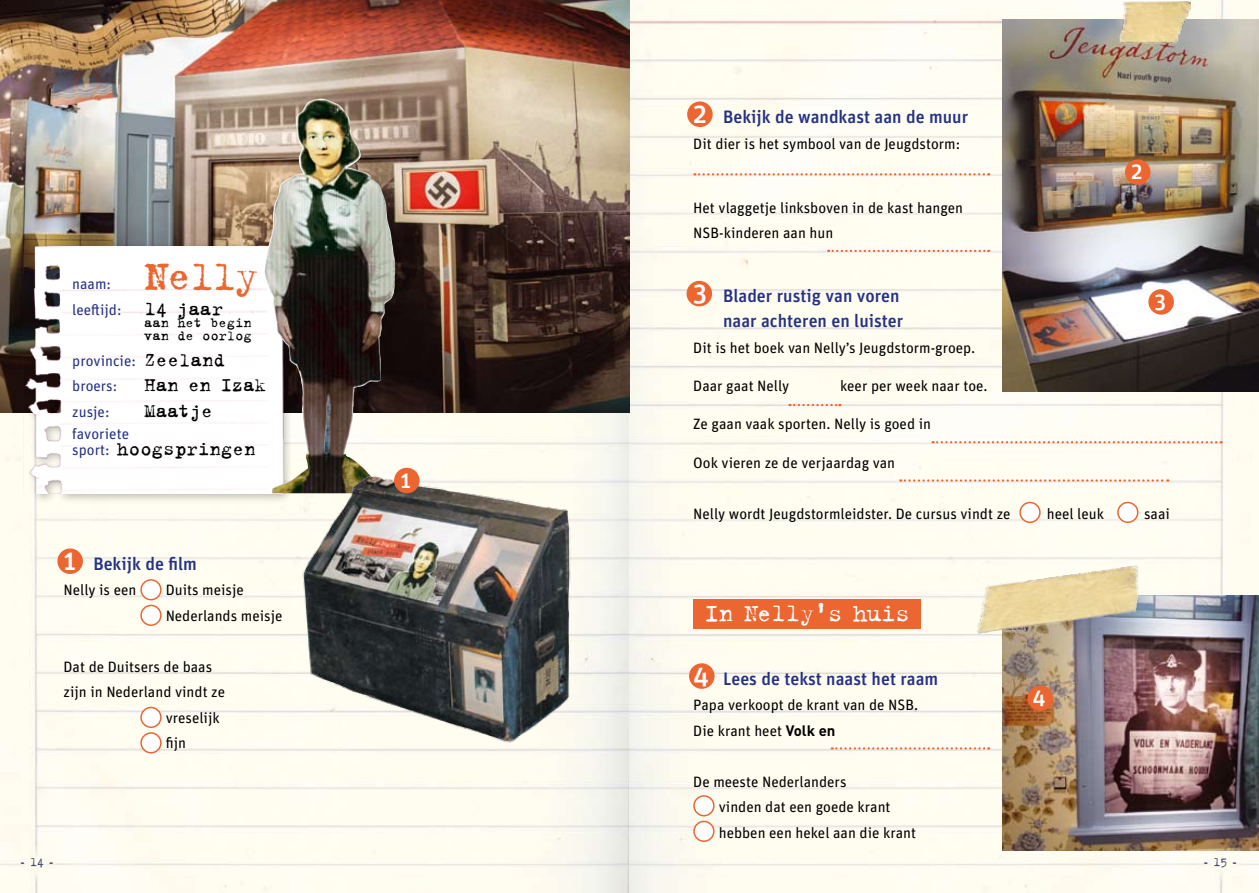
<style>
.page{position:relative;width:1259px;height:893px;background:#fff}
.page>*{position:absolute;margin:0;border:0;box-sizing:border-box;transform-origin:0 0}
.t1{font:45px "Trixie";letter-spacing:-.05em;color:#eb6631}
.t2{font:27px "Trixie Text";letter-spacing:-.03em;color:#fff}
.t3{font:500 22.5px "Unit Pro";color:#fff}
.t4{font:21px "Trixie";letter-spacing:-.005em;color:#000}
.t5{font:500 18px/25.5px "Unit Pro";color:#243285;text-align:right}
.t6{font:15px/25.5px "Unit Pro";color:#000}
.t7{font:15px/25.5px "Unit Pro";color:#243285}
.t8{font:15px/12.8px "Trixie";color:#000}
.t9{font:300 13.5px "Trixie";color:#454c71;scale:.5 1}
.s1{font-family:"Trixie";font-size:21px;color:#000}
.s2{font-family:"Unit Pro";font-size:15px;color:#243285}
.s3{font-size:27px;color:#fff}
.s4{font-family:"DIN";font-weight:700}
.s5{font-family:"Trixie Extra";font-weight:400}
.s6{font-weight:400}
</style>
<div class="page">
<img style="left:0;top:0;width:1259px;height:893px">
<div style="left:693px;top:599px;width:228px;height:29px;background:#eb6631"></div>
<div style="left:686px;top:281px;width:26px;height:25px;background:#eb6631;border-radius:50%"></div>
<div style="left:687px;top:101px;width:25px;height:26px;background:#eb6631;border-radius:50%"></div>
<img style="left:1002px;top:20px;width:257px;height:371px">
<img style="left:1002px;top:595px;width:257px;height:255px">
<img style="left:0;top:0;width:629px;height:413px">
<div style="left:18px;top:241px;width:273px;height:263px;background:#000;opacity:.25"></div>
<img style="left:24px;top:246px;width:240px;height:247px">
<img style="left:264px;top:99px;width:131px;height:394px">
<div style="left:1148px;top:289px;width:26px;height:26px;background:#eb6631;border-radius:50%"></div>
<div style="left:1125px;top:159px;width:25px;height:26px;background:#eb6631;border-radius:50%"></div>
<div style="left:1027px;top:685px;width:26px;height:26px;background:#eb6631;border-radius:50%"></div>
<div style="left:689px;top:663px;width:25px;height:26px;background:#eb6631;border-radius:50%"></div>
<div style="left:1020px;top:502px;width:20px;height:20px;background:#fff;border-radius:50%"></div>
<div style="left:1019px;top:502px;width:21px;height:21px;border:2px solid #eb6631;border-radius:50%"></div>
<div style="left:694px;top:796px;width:20px;height:20px;background:#fff;border-radius:50%"></div>
<div style="left:693px;top:795px;width:21px;height:21px;border:2px solid #eb6631;border-radius:50%"></div>
<div style="left:1118px;top:502px;width:19px;height:20px;background:#fff;border-radius:50%"></div>
<div style="left:1117px;top:502px;width:21px;height:21px;border:2px solid #eb6631;border-radius:50%"></div>
<div style="left:694px;top:821px;width:20px;height:20px;background:#fff;border-radius:50%"></div>
<div style="left:693px;top:821px;width:21px;height:21px;border:2px solid #eb6631;border-radius:50%"></div>
<svg style="left:932px;top:441px;width:289px;height:2px"></svg>
<svg style="left:900px;top:479px;width:268px;height:3px"></svg>
<svg style="left:694px;top:173px;width:295px;height:2px"></svg>
<svg style="left:828px;top:250px;width:161px;height:2px"></svg>
<svg style="left:832px;top:747px;width:157px;height:2px"></svg>
<svg style="left:789px;top:404px;width:51px;height:2px"></svg>
<img style="left:969px;top:563px;width:177px;height:72px">
<img style="left:1118px;top:0;width:72px;height:43px">
<img style="left:293px;top:463px;width:288px;height:285px">
<div style="left:57px;top:548px;width:26px;height:26px;background:#eb6631;border-radius:50%"></div>
<div style="left:141px;top:707px;width:20px;height:20px;background:#fff;border-radius:50%"></div>
<div style="left:140px;top:707px;width:22px;height:21px;border:2px solid #eb6631;border-radius:50%"></div>
<div style="left:141px;top:580px;width:20px;height:20px;background:#fff;border-radius:50%"></div>
<div style="left:140px;top:579px;width:22px;height:21px;border:2px solid #eb6631;border-radius:50%"></div>
<div style="left:141px;top:733px;width:20px;height:20px;background:#fff;border-radius:50%"></div>
<div style="left:140px;top:732px;width:22px;height:21px;border:2px solid #eb6631;border-radius:50%"></div>
<div style="left:141px;top:605px;width:20px;height:20px;background:#fff;border-radius:50%"></div>
<div style="left:140px;top:605px;width:22px;height:21px;border:2px solid #eb6631;border-radius:50%"></div>
<div style="left:394px;top:468px;width:25px;height:25px;background:#eb6631;border-radius:50%"></div>
<h1 class="t1" style="left:144px;top:246px;width:116px">Nelly</h1>
<p class="t7" style="left:72px;top:296px;width:152px">leeftijd: <span class="s1">14 jaar</span></p>
<p class="t8" style="left:144px;top:316px;width:109px">aan het begin van de oorlog</p>
<p class="t7" style="left:72px;top:347px;width:154px">provincie: <span class="s1">Zeeland </span>broers:</p>
<p class="t7" style="left:72px;top:270px;width:40px">naam:</p>
<h3 class="t4" style="left:144px;top:371px;width:123px">Han en Izak</h3>
<p class="t7" style="left:72px;top:398px;width:39px">zusje:</p>
<h3 class="t4" style="left:144px;top:397px;width:70px">Maatje</h3>
<p class="t7" style="left:72px;top:421px;width:58px">favoriete</p>
<h3 class="t4" style="left:72px;top:435px;width:185px"><span class="s2">sport:</span> hoogspringen</h3>
<p class="t5" style="left:64px;top:550px;width:135px"><span class="s3">1</span> Bekijk de film</p>
<p class="t6" style="left:64px;top:577px;width:74px">Nelly is een</p>
<p class="t6" style="left:166px;top:577px;width:118px">Duits meisje<br>Nederlands meisje</p>
<p class="t6" style="left:64px;top:653px;width:150px">Dat de Duitsers de baas</p>
<p class="t6" style="left:64px;top:679px;width:163px">zijn in Nederland vindt ze</p>
<p class="t6" style="left:166px;top:704px;width:56px">vreselijk</p>
<p class="t6" style="left:166px;top:730px;width:22px">fijn</p>
<h3 class="t3" style="left:400px;top:464px;width:12px">1</h3>
<p class="t5" style="left:693px;top:103px;width:276px"><span class="s3">2</span> Bekijk de wandkast aan de muur</p>
<p class="t6" style="left:693px;top:130px;width:268px">Dit dier is het symbool van de Jeugdstorm:</p>
<p class="t6" style="left:693px;top:194px;width:271px">Het vlaggetje linksboven in de kast hangen<br>NSB-kinderen aan hun</p>
<h3 class="t3" style="left:1131px;top:155px;width:13px">2</h3>
<p class="t5" style="left:693px;top:282px;width:212px"><span class="s3">3</span> Blader rustig van voren naar achteren en luister</p>
<p class="t6" style="left:693px;top:334px;width:284px">Dit is het boek van Nelly’s Jeugdstorm-groep.</p>
<p class="t6" style="left:693px;top:373px;width:97px">Daar gaat Nelly</p>
<p class="t6" style="left:840px;top:373px;width:149px">keer per week naar toe.</p>
<p class="t6" style="left:693px;top:411px;width:239px">Ze gaan vaak sporten. Nelly is goed in</p>
<p class="t6" style="left:693px;top:449px;width:203px">Ook vieren ze de verjaardag van</p>
<p class="t6" style="left:693px;top:500px;width:319px">Nelly wordt Jeugdstormleidster. De cursus vindt ze</p>
<p class="t6" style="left:1047px;top:500px;width:59px">heel leuk</p>
<p class="t6" style="left:1144px;top:500px;width:27px">saai</p>
<h3 class="t3" style="left:1154px;top:285px;width:13px">3</h3>
<h2 class="t2" style="left:704px;top:597px;width:207px">In Nelly's huis</h2>
<p class="t5" style="left:693px;top:665px;width:246px"><span class="s3">4</span> Lees de tekst naast het raam</p>
<p class="t6" style="left:693px;top:691px;width:226px">Papa verkoopt de krant van de NSB.<br>Die krant heet <span class="s4">Volk en</span></p>
<p class="t6" style="left:719px;top:768px;width:199px;text-indent:-26px">De meeste Nederlanders<br>vinden dat een goede krant hebben een hekel aan die krant</p>
<h3 class="t3" style="left:1032px;top:681px;width:15px">4</h3>
<p class="t9" style="left:21px;top:855px;width:66px">- <span class="s5">1</span><span class="s6">4</span> -</p>
<p class="t9" style="left:1204px;top:855px;width:66px">- <span class="s5">15</span>-</p>
</div>
